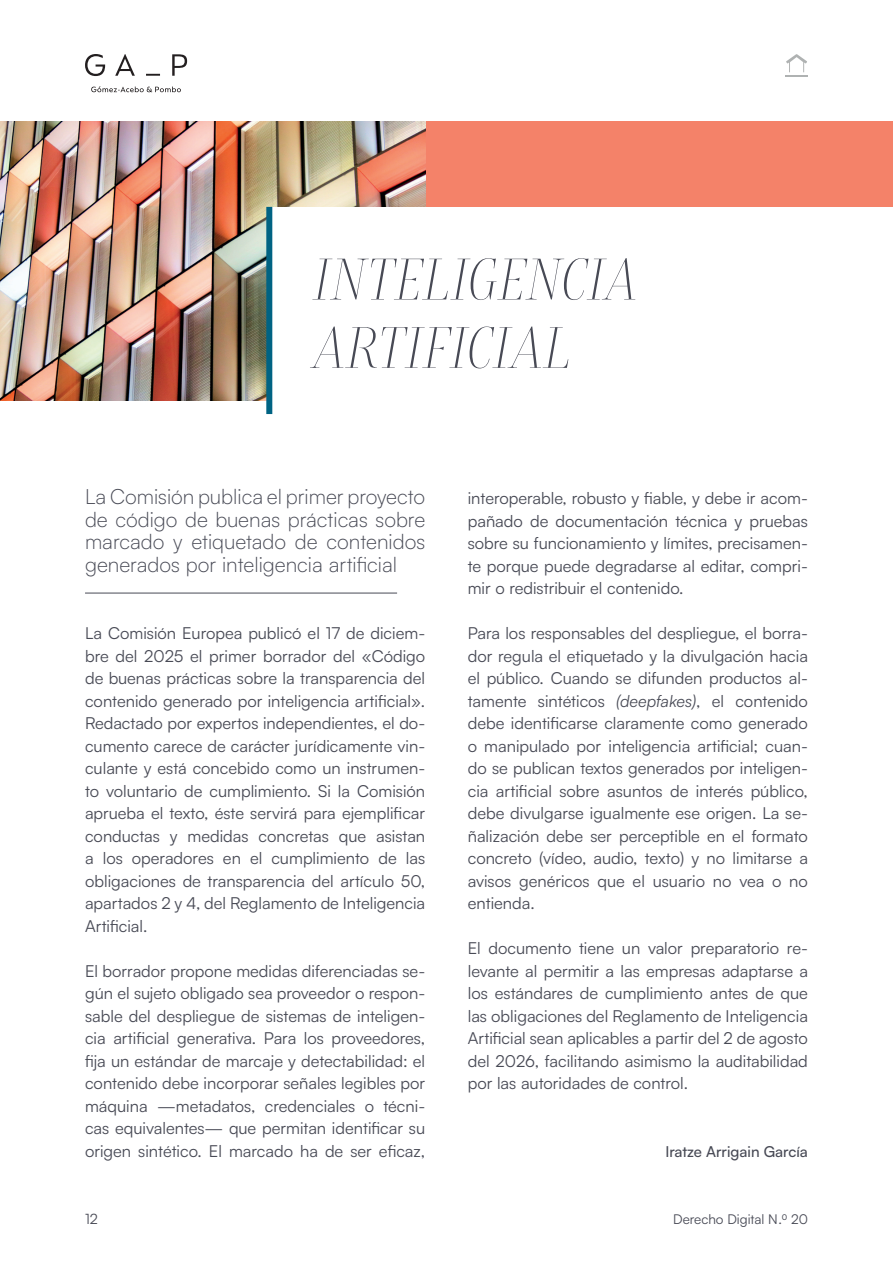
<style>
.page{position:relative;width:893px;height:1263px;background:#fff}
.page>*{position:absolute;margin:0;border:0;box-sizing:border-box;transform-origin:0 0}
.t1{font:italic 300 57px/68.4px "Boska";color:#484a55}
.t2{font:300 21px/22.5px "Satoshi";color:#484a55;text-align:justify}
.t3{font:16.5px/22.5px "Satoshi";color:#484a55;text-align:justify}
.t4{font:500 15px "Satoshi";color:#484a55}
.t5{font:14.25px "Satoshi";color:#484a55}
.t6{font:13.5px "Satoshi";color:#484a55}
.s1{font-style:italic}
</style>
<div class="page">
<svg style="left:85px;top:54px;width:102px;height:38px"></svg>
<svg style="left:785px;top:54px;width:23px;height:22px"></svg>
<div style="left:0;top:122px;width:893px;height:278px;background:#f48269"></div>
<img style="left:0;top:122px;width:425px;height:278px">
<div style="left:269px;top:207px;width:624px;height:207px;background:#fff"></div>
<div style="left:266px;top:207px;width:6px;height:207px;background:#006383"></div>
<hr style="left:85px;top:593px;width:312px;height:1px;background:#484a55">
<h1 class="t1" style="left:313px;top:245px;width:326px">INTELIGENCIA<br>ARTIFICIAL</h1>
<p class="t2" style="left:85px;top:485px;width:342px">La Comisión publica el primer proyecto de código de buenas prácticas sobre marcado y etiquetado de contenidos generados por inteligencia artificial</p>
<p class="t3" style="left:85px;top:621px;width:342px">La Comisión Europea publicó el 17 de diciem&shy;bre del 2025 el primer borrador del «Código de buenas prácticas sobre la transparencia del contenido generado por inteligencia artificial».<br>Redactado por expertos independientes, el do&shy;cumento carece de carácter jurídicamente vin&shy;culante y está concebido como un instrumen&shy;to voluntario de cumplimiento. Si la Comisión aprueba el texto, éste servirá para ejemplificar conductas y medidas concretas que asistan a los operadores en el cumplimiento de las obligaciones de transparencia del artículo 50, apartados 2 y 4, del Reglamento de Inteligencia Artificial.</p>
<p class="t3" style="left:85px;top:959px;width:342px">El borrador propone medidas diferenciadas se&shy;gún el sujeto obligado sea proveedor o respon&shy;sable del despliegue de sistemas de inteligen&shy;cia artificial generativa. Para los proveedores, fija un estándar de marcaje y detectabilidad: el contenido debe incorporar señales legibles por máquina —metadatos, credenciales o técni&shy;cas equivalentes— que permitan identificar su origen sintético. El marcado ha de ser eficaz,</p>
<p class="t3" style="left:468px;top:486px;width:342px">interoperable, robusto y fiable, y debe ir acom&shy;pañado de documentación técnica y pruebas sobre su funcionamiento y límites, precisamen&shy;te porque puede degradarse al editar, compri&shy;mir o redistribuir el contenido.</p>
<p class="t3" style="left:468px;top:621px;width:342px">Para los responsables del despliegue, el borra&shy;dor regula el etiquetado y la divulgación hacia el público. Cuando se difunden productos al&shy;tamente sintéticos <span class="s1">(deepfakes)</span>, el contenido debe identificarse claramente como generado o manipulado por inteligencia artificial; cuan&shy;do se publican textos generados por inteligen&shy;cia artificial sobre asuntos de interés público, debe divulgarse igualmente ese origen. La se&shy;ñalización debe ser perceptible en el formato concreto (vídeo, audio, texto) y no limitarse a avisos genéricos que el usuario no vea o no entienda.</p>
<p class="t3" style="left:468px;top:936px;width:342px">El documento tiene un valor preparatorio re&shy;levante al permitir a las empresas adaptarse a los estándares de cumplimiento antes de que las obligaciones del Reglamento de Inteligencia Artificial sean aplicables a partir del 2 de agosto del 2026, facilitando asimismo la auditabilidad por las autoridades de control.</p>
<p class="t4" style="left:665px;top:1141px;width:144px">Iratze Arrigain García</p>
<p class="t5" style="left:85px;top:1209px;width:14px">12</p>
<p class="t6" style="left:673px;top:1210px;width:136px">Derecho Digital N.<sup>0</sup> 20</p>
</div>
